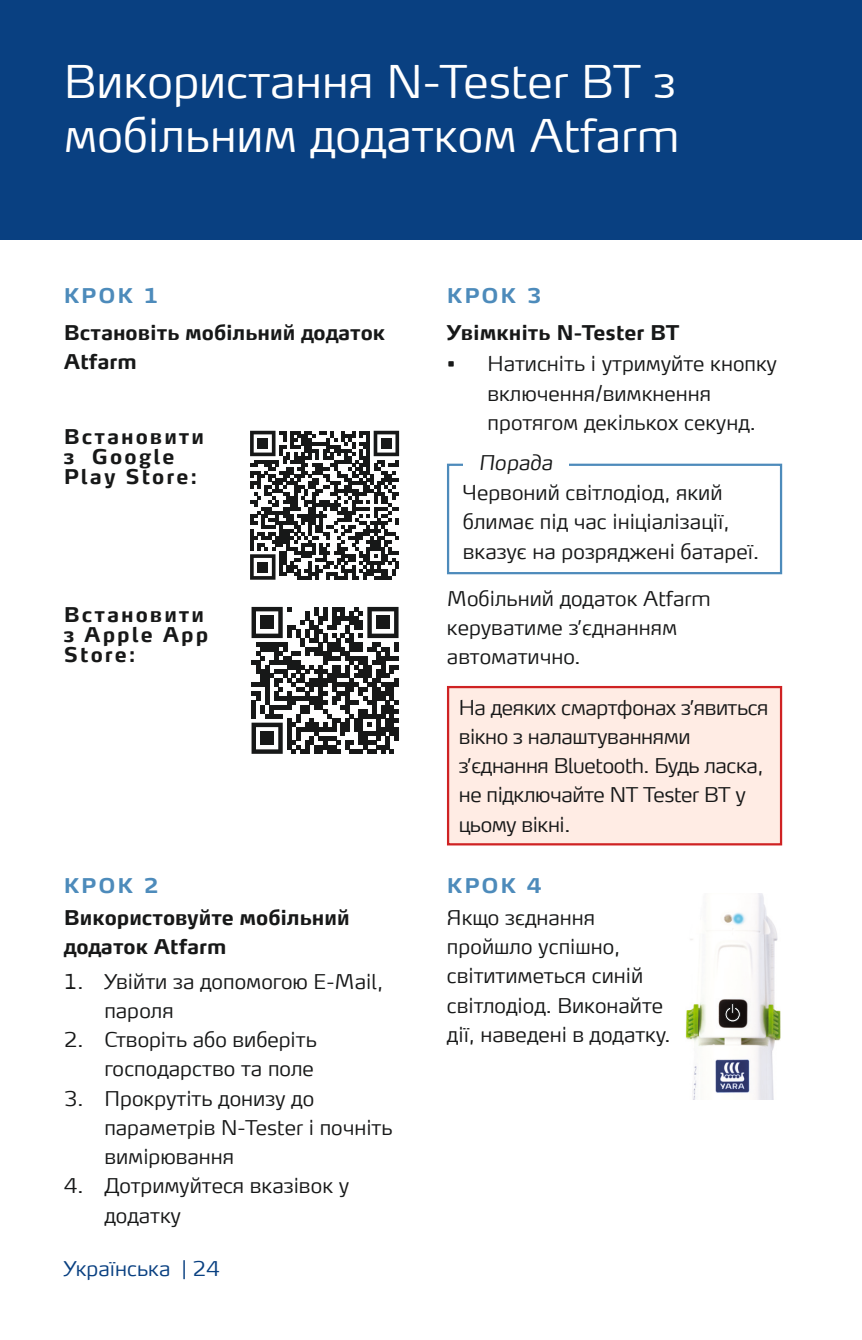
<style>
.page{position:relative;width:862px;height:1340px;background:#fff}
.page>*{position:absolute;margin:0;border:0;box-sizing:border-box;transform-origin:0 0}
.Headers{font:300 45px/54px "Max Offc Pro";color:#fff}
.Body_text_small{font:300 20.25px/29.2px "Max Offc Pro";color:#171818}
.Body_text_small-2{font:300 20.25px/29.2px "Max Offc Pro";letter-spacing:-.02em;color:#171818}
.Body_text_small-3{font:700 20.25px/29.2px "Max Offc Pro";color:#171818}
.Body_text_small-4{font:700 20.25px/20.2px "Max Offc Pro";letter-spacing:.1em;color:#171818}
.Body_text_small-5{font:700 20.25px "Max Offc Pro";letter-spacing:.1em;color:#4d8bbb}
.t1{font:300 20.25px "Max Offc Pro";color:#094081}
.Tip___MOP_Light_It{font:italic 300 20.25px "Max Offc Pro";color:#171818}
</style>
<div class="page">
<div style="left:0;top:0;width:861px;height:239px;background:#094081"></div>
<hr style="left:861px;top:0;width:1px;height:239px;background:#094081">
<div style="left:446px;top:463px;width:335px;height:111px;border:2px solid #4d8bbb"></div>
<div style="left:462px;top:454px;width:106px;height:16px;background:#fff"></div>
<svg style="left:250px;top:431px;width:149px;height:149px"></svg>
<div style="left:257px;top:438px;width:11px;height:11px;background:#171818"></div>
<div style="left:381px;top:438px;width:10px;height:11px;background:#171818"></div>
<div style="left:257px;top:561px;width:11px;height:11px;background:#171818"></div>
<svg style="left:251px;top:607px;width:147px;height:147px"></svg>
<div style="left:260px;top:616px;width:14px;height:13px;background:#171818"></div>
<div style="left:376px;top:616px;width:13px;height:13px;background:#171818"></div>
<div style="left:260px;top:731px;width:14px;height:14px;background:#171818"></div>
<img style="left:685px;top:893px;width:96px;height:206px">
<svg style="left:724px;top:1003px;width:16px;height:19px"></svg>
<div style="left:448px;top:687px;width:332px;height:157px;background:#ffece4"></div>
<div style="left:446px;top:686px;width:335px;height:159px;border:2px solid #cf2223"></div>
<p class="Headers" style="left:64px;top:50px;width:617px">Використання N-Tester BT з мобільним додатком Atfarm</p>
<p class="Body_text_small-5" style="left:64px;top:277px;width:71px">КРОК</p>
<p class="Body_text_small-5" style="left:144px;top:277px;width:16px">1</p>
<p class="Body_text_small-3" style="left:64px;top:315px;width:323px">Встановіть мобільний додаток<br>Atfarm</p>
<p class="Body_text_small-4" style="left:64px;top:423px;width:141px">Встановити з Google<br>Play Store:</p>
<p class="Body_text_small-4" style="left:64px;top:601px;width:146px">Встановити з Apple App<br>Store:</p>
<p class="Body_text_small-5" style="left:64px;top:867px;width:71px">КРОК</p>
<p class="Body_text_small-5" style="left:144px;top:867px;width:16px">2</p>
<p class="Body_text_small-3" style="left:64px;top:900px;width:287px">Використовуйте мобільний додаток Atfarm</p>
<p class="Body_text_small" style="left:104px;top:964px;width:280px;text-indent:-41px">1. Увійти за допомогою E-Mail, пароля</p>
<p class="Body_text_small" style="left:64px;top:1022px;width:254px;text-align:right">2. Створіть або виберіть господарство та поле</p>
<p class="Body_text_small" style="left:104px;top:1081px;width:289px;text-indent:-41px">3. Прокрутіть донизу до параметрів N-Tester і почніть вимірювання</p>
<p class="Body_text_small" style="left:104px;top:1169px;width:246px;text-indent:-41px">4. Дотримуйтеся вказівок у додатку</p>
<p class="t1" style="left:64px;top:1251px;width:158px">Українська | 24</p>
<p class="Body_text_small-5" style="left:446px;top:277px;width:71px">КРОК</p>
<p class="Body_text_small-5" style="left:526px;top:277px;width:16px">3</p>
<p class="Body_text_small-3" style="left:446px;top:315px;width:234px">Увімкніть N-Tester BT</p>
<p class="Body_text_small" style="left:487px;top:347px;width:291px;text-indent:-40px">• Натисніть і утримуйте кнопку включення/вимкнення протягом декількох секунд.</p>
<p class="Tip___MOP_Light_It" style="left:478px;top:445px;width:75px">Порада</p>
<p class="Body_text_small" style="left:462px;top:476px;width:297px">Червоний світлодіод, який блимає під час ініціалізації, вказує на розряджені батареї.</p>
<p class="Body_text_small" style="left:446px;top:581px;width:265px">Мобільний додаток Atfarm керуватиме з’єднанням автоматично.</p>
<p class="Body_text_small-2" style="left:458px;top:690px;width:311px">На деяких смартфонах з’явиться вікно з налаштуваннями з’єднання Bluetooth. Будь ласка, не підключайте NT Tester BT у цьому вікні.</p>
<p class="Body_text_small-5" style="left:446px;top:867px;width:71px">КРОК</p>
<p class="Body_text_small-5" style="left:526px;top:867px;width:16px">4</p>
<p class="Body_text_small" style="left:446px;top:900px;width:225px">Якщо зєднання пройшло успішно, світитиметься синій світлодіод. Виконайте дії, наведені в додатку.</p>
</div>
